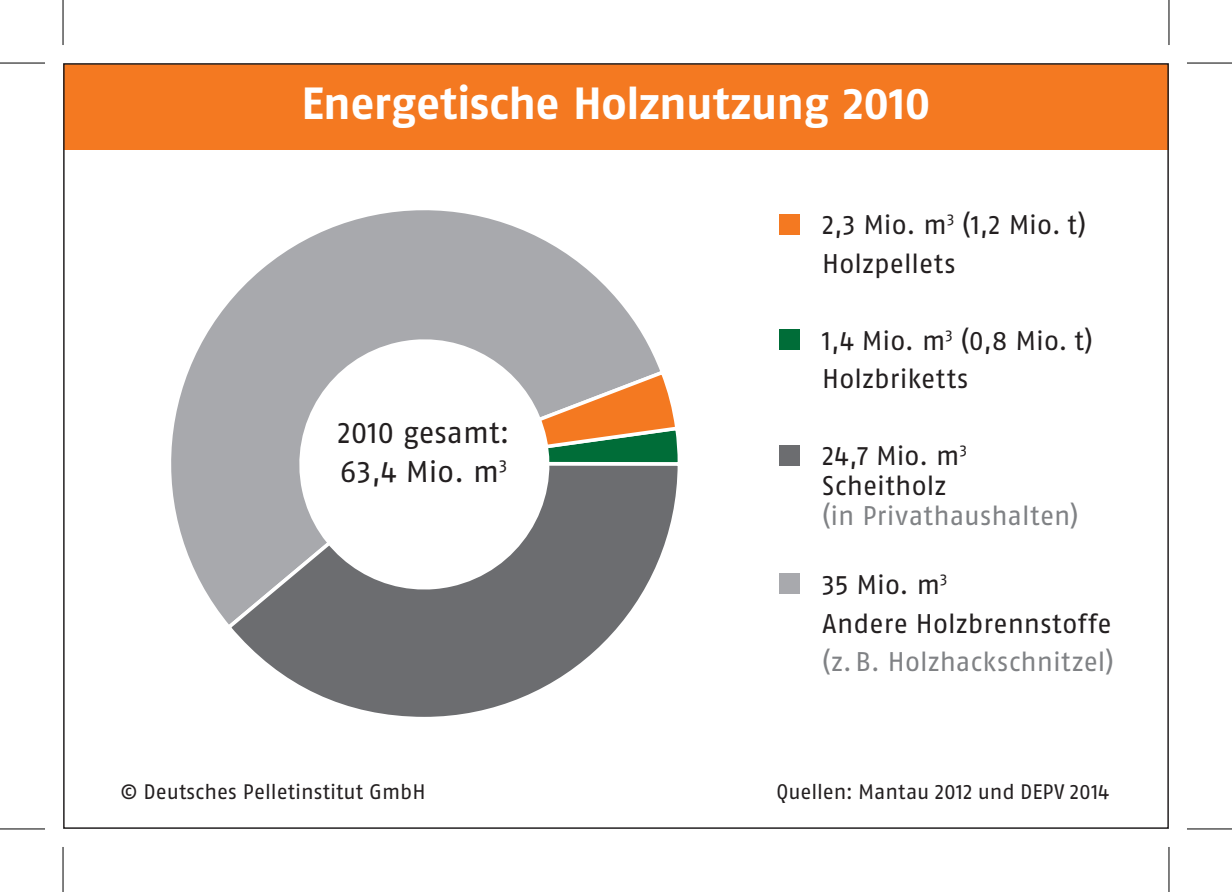
<style>
.page{position:relative;width:1232px;height:892px;background:#fff}
.page>*{position:absolute;margin:0;border:0;box-sizing:border-box;transform-origin:0 0}
.t1{font:700 45px "Fago No Lf";letter-spacing:-.01em;color:#fff}
.t2{font:30px/39px "Fago No Lf";color:#231f20}
.t3{font:27px/38.4px "Fago No Lf";color:#231f20}
.t4{font:27px "Fago No Lf";letter-spacing:.005em;color:#808285}
.t5{font:21px "Fago No Lf";color:#231f20}
</style>
<div class="page">
<div style="left:63px;top:64px;width:1106px;height:85px;background:#f47921"></div>
<svg style="left:171px;top:210px;width:488px;height:408px"></svg>
<svg style="left:224px;top:458px;width:454px;height:259px"></svg>
<svg style="left:561px;top:368px;width:117px;height:100px;background:#ab9466"></svg>
<svg style="left:287px;top:334px;width:274px;height:260px"></svg>
<div style="left:779px;top:214px;width:21px;height:20px;background:#f47921"></div>
<div style="left:779px;top:329px;width:21px;height:21px;background:#006d38"></div>
<div style="left:779px;top:445px;width:21px;height:20px;background:#6c6d70"></div>
<div style="left:779px;top:573px;width:21px;height:21px;background:#a8a9ad"></div>
<svg style="left:0;top:829px;width:45px;height:1px"></svg>
<svg style="left:1187px;top:829px;width:45px;height:1px"></svg>
<hr style="left:0;top:62px;width:45px;height:2px;background:#000">
<hr style="left:1187px;top:62px;width:45px;height:2px;background:#000">
<hr style="left:0;top:828px;width:45px;height:1px;background:#000">
<hr style="left:1187px;top:828px;width:45px;height:1px;background:#000">
<hr style="left:62px;top:0;width:2px;height:45px;background:#000">
<hr style="left:62px;top:846px;width:2px;height:45px;background:#000">
<hr style="left:1168px;top:0;width:1px;height:45px;background:#000">
<hr style="left:1168px;top:846px;width:1px;height:45px;background:#000">
<h1 class="t1" style="left:301px;top:77px;width:630px">Energetische Holznutzung 2010</h1>
<p class="t3" style="left:822px;top:205px;width:265px">2,3 Mio. m<sup>3</sup> (1,2 Mio. t)<br>Holzpellets</p>
<p class="t2" style="left:337px;top:412px;width:174px">2010 gesamt:<br>63,4 Mio. m<sup>3</sup></p>
<p class="t3" style="left:822px;top:321px;width:272px">1,4 Mio. m<sup>3</sup> (0,8 Mio. t)<br>Holzbriketts</p>
<p class="t3" style="left:822px;top:440px;width:146px;line-height:30px">24,7 Mio. m<sup>3<br></sup>Scheitholz</p>
<p class="t4" style="left:822px;top:500px;width:258px">(in Privathaushalten)</p>
<p class="t3" style="left:822px;top:565px;width:291px">35 Mio. m<sup>3<br></sup>Andere Holzbrennstoffe</p>
<p class="t4" style="left:822px;top:646px;width:293px">(z.B. Holzhackschnitzel)</p>
<p class="t5" style="left:120px;top:779px;width:307px">© Deutsches Pelletinstitut GmbH</p>
<p class="t5" style="left:776px;top:779px;width:334px">Quellen: Mantau 2012 und DEPV 2014</p>
</div>
